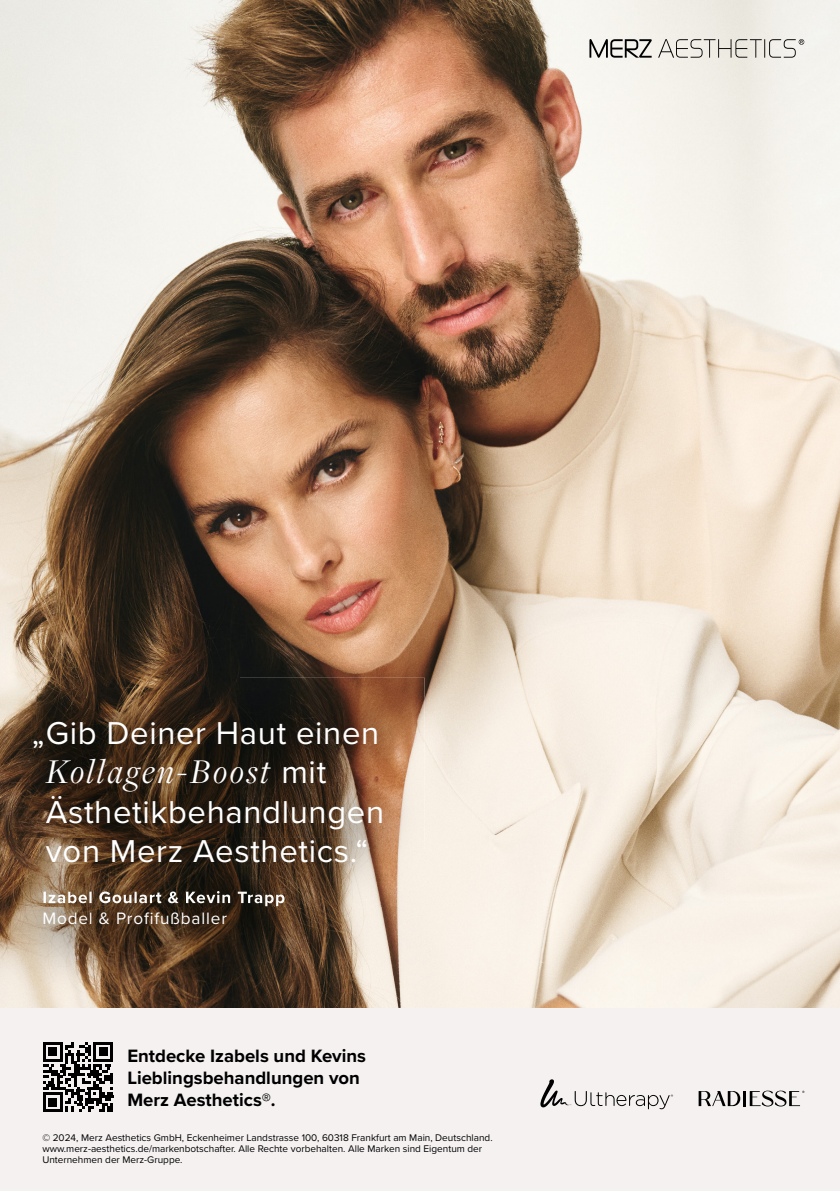
<style>
.page{position:relative;width:840px;height:1191px;background:#fff}
.page>*{position:absolute;margin:0;border:0;box-sizing:border-box;transform-origin:0 0}
.t1{font:italic 36px "Freight Disp Pro";letter-spacing:.07em;color:#fff}
.t2{font:32.8px/39.4px "Proxima Nova";letter-spacing:.02em;color:#fff}
.t3{font:700 18.6px/22.2px "Proxima Nova";color:#000}
.t4{font:17.2px "Proxima Nova";letter-spacing:.05em;color:#fff}
.t5{font:10px/11px "Proxima Nova";color:#000}
.s1{font-family:"Proxima Nova";font-style:normal;font-size:32.8px}
</style>
<div class="page">
<img style="left:0;top:0;width:839px;height:1008px">
<img style="left:0;top:838px;width:352px;height:155px">
<img style="left:0;top:678px;width:239px;height:160px">
<img style="left:239px;top:678px;width:185px;height:171px">
<img style="left:352px;top:849px;width:72px;height:57px">
<img style="left:43px;top:891px;width:241px;height:15px">
<div style="left:0;top:1008px;width:839px;height:183px;background:#f5f1f1"></div>
<svg style="left:589px;top:39px;width:214px;height:19px;background:#c2c0ba"></svg>
<hr style="left:742px;top:1091px;width:3px;height:15px;background:#000">
<svg style="left:698px;top:1091px;width:41px;height:15px"></svg>
<svg style="left:749px;top:1090px;width:55px;height:16px"></svg>
<svg style="left:540px;top:1079px;width:132px;height:30px"></svg>
<svg style="left:43px;top:1042px;width:70px;height:69px"></svg>
<hr style="left:43px;top:1109px;width:20px;height:2px;background:#000">
<div style="left:49px;top:1097px;width:8px;height:9px;background:#000"></div>
<h2 class="t2" style="left:32px;top:711px;width:349px">„ Gib Deiner Haut einen</h2>
<h1 class="t1" style="left:46px;top:748px;width:282px">Kollagen-Boost <span class="s1">mit</span></h1>
<h2 class="t2" style="left:46px;top:790px;width:339px">Ästhetikbehandlungen von Merz Aesthetics.“</h2>
<h3 class="t4" style="left:42px;top:905px;width:186px">Model &amp; Profifußballer</h3>
<h3 class="t3" style="left:127px;top:1044px;width:240px">Entdecke Izabels und Kevins<br>Lieblingsbehandlungen von<br>Merz Aesthetics®.</h3>
<p class="t5" style="left:42px;top:1131px;width:451px">© 2024, Merz Aesthetics GmbH, Eckenheimer Landstrasse 100, 60318 Frankfurt am Main, Deutschland. www.merz-aesthetics.de/markenbotschafter. Alle Rechte vorbehalten. Alle Marken sind Eigentum der<br>Unternehmen der Merz-Gruppe.</p>
</div>
